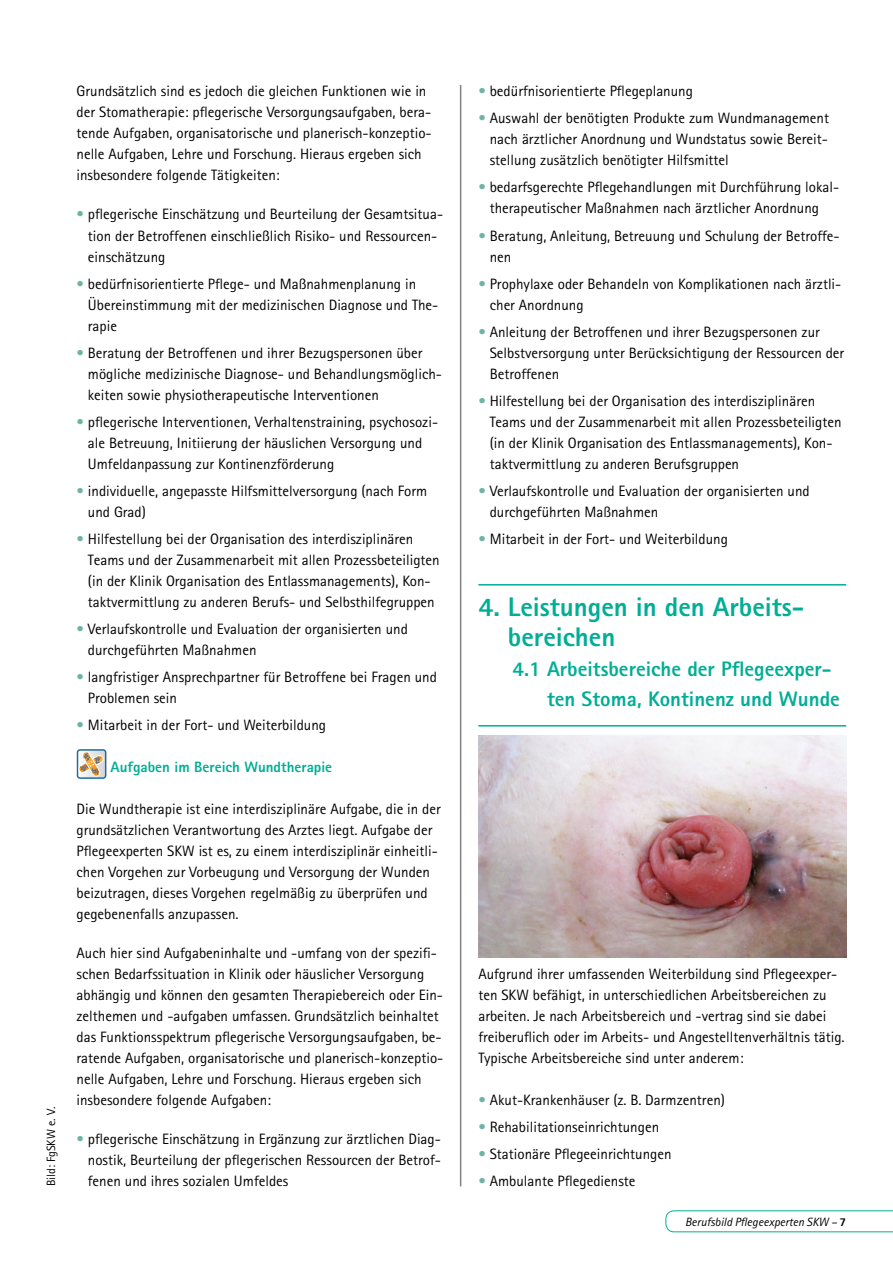
<style>
.page{position:relative;width:893px;height:1263px;background:#fff}
.page>*{position:absolute;margin:0;border:0;box-sizing:border-box;transform-origin:0 0}
.t1{font:800 27px/30px "Agfa Rotis Sans Serif";color:#00ae95}
.t2{font:800 21px/30px "Agfa Rotis Sans Serif";color:#00ae95}
.t3{font:15px/21px "Agfa Rotis Sans Serif";color:#000}
.t4{font:800 15px "Agfa Rotis Sans Serif";color:#00ae95}
.t5{font:italic 12px "Agfa Rotis Sans Serif";color:#000}
.t6{font:12px "Agfa Rotis Sans Serif";color:#000}
.s1{color:#6fb3a6}
.s2{font-weight:800;font-style:normal}
</style>
<div class="page">
<svg style="left:665px;top:1210px;width:228px;height:22px"></svg>
<hr style="left:478px;top:584px;width:368px;height:1px;background:#00ae95">
<hr style="left:478px;top:725px;width:368px;height:1px;background:#00ae95">
<img style="left:478px;top:736px;width:368px;height:221px">
<div style="left:77px;top:749px;width:29px;height:30px;border:1px solid #1e6b9e;border-radius:3px"></div>
<svg style="left:78px;top:750px;width:28px;height:28px"></svg>
<hr style="left:460px;top:85px;width:1px;height:1101px;background:#808285">
<p class="t6" style="left:44px;top:1186px;width:81px;rotate:-90deg">Bild: FgSKW e. V.</p>
<p class="t3" style="left:77px;top:81px;width:357px">Grundsätzlich sind es jedoch die gleichen Funktionen wie in der Stomatherapie: pflegerische Versorgungsaufgaben, bera&shy;tende Aufgaben, organisatorische und planerisch-konzeptio&shy;nelle Aufgaben, Lehre und Forschung. Hieraus ergeben sich insbesondere folgende Tätigkeiten:</p>
<p class="t3" style="left:88px;top:204px;width:357px;text-indent:-11px"><span class="s1">•</span> pflegerische Einschätzung und Beurteilung der Gesamtsitua&shy;tion der Betroffenen einschließlich Risiko- und Ressourcen&shy;einschätzung</p>
<p class="t3" style="left:88px;top:273px;width:352px;text-indent:-11px"><span class="s1">•</span> bedürfnisorientierte Pflege- und Maßnahmenplanung in<br>Übereinstimmung mit der medizinischen Diagnose und The&shy;rapie</p>
<p class="t3" style="left:88px;top:342px;width:356px;text-indent:-11px"><span class="s1">•</span> Beratung der Betroffenen und ihrer Bezugspersonen über mögliche medizinische Diagnose- und Behandlungsmöglich&shy;keiten sowie physiotherapeutische Interventionen</p>
<p class="t3" style="left:88px;top:411px;width:352px;text-indent:-11px"><span class="s1">•</span> pflegerische Interventionen, Verhaltenstraining, psychosozi&shy;ale Betreuung, Initiierung der häuslichen Versorgung und<br>Umfeldanpassung zur Kontinenzförderung</p>
<p class="t3" style="left:88px;top:480px;width:341px;text-indent:-11px"><span class="s1">•</span> individuelle, angepasste Hilfsmittelversorgung (nach Form und Grad)</p>
<p class="t3" style="left:88px;top:528px;width:353px;text-indent:-11px"><span class="s1">•</span> Hilfestellung bei der Organisation des interdisziplinären Teams und der Zusammenarbeit mit allen Prozessbeteiligten (in der Klinik Organisation des Entlassmanagements), Kon&shy;taktvermittlung zu anderen Berufs- und Selbsthilfegruppen</p>
<p class="t3" style="left:88px;top:618px;width:321px;text-indent:-11px"><span class="s1">•</span> Verlaufskontrolle und Evaluation der organisierten und durchgeführten Maßnahmen</p>
<p class="t3" style="left:88px;top:666px;width:351px;text-indent:-11px"><span class="s1">•</span> langfristiger Ansprechpartner für Betroffene bei Fragen und<br>Problemen sein</p>
<p class="t3" style="left:77px;top:714px;width:251px"><span class="s1">•</span> Mitarbeit in der Fort- und Weiterbildung</p>
<p class="t4" style="left:111px;top:757px;width:223px">Aufgaben im Bereich Wundtherapie</p>
<p class="t3" style="left:77px;top:798px;width:366px">Die Wundtherapie ist eine interdisziplinäre Aufgabe, die in der grundsätzlichen Verantwortung des Arztes liegt. Aufgabe der Pflegeexperten SKW ist es, zu einem interdisziplinär einheitli&shy;chen Vorgehen zur Vorbeugung und Versorgung der Wunden beizutragen, dieses Vorgehen regelmäßig zu überprüfen und gegebenenfalls anzupassen.</p>
<p class="t3" style="left:77px;top:942px;width:368px">Auch hier sind Aufgabeninhalte und -umfang von der spezifi&shy;schen Bedarfssituation in Klinik oder häuslicher Versorgung abhängig und können den gesamten Therapiebereich oder Ein&shy;zelthemen und -aufgaben umfassen. Grundsätzlich beinhaltet das Funktionsspektrum pflegerische Versorgungsaufgaben, be&shy;ratende Aufgaben, organisatorische und planerisch-konzeptio&shy;nelle Aufgaben, Lehre und Forschung. Hieraus ergeben sich insbesondere folgende Aufgaben:</p>
<p class="t3" style="left:77px;top:1128px;width:366px;text-align:right"><span class="s1">•</span> pflegerische Einschätzung in Ergänzung zur ärztlichen Diag&shy;nostik, Beurteilung der pflegerischen Ressourcen der Betrof-</p>
<p class="t3" style="left:88px;top:1170px;width:202px">fenen und ihres sozialen Umfeldes</p>
<p class="t3" style="left:478px;top:81px;width:216px"><span class="s1">•</span> bedürfnisorientierte Pflegeplanung</p>
<p class="t3" style="left:490px;top:108px;width:341px;text-align:justify;text-indent:-11px"><span class="s1">•</span> Auswahl der benötigten Produkte zum Wundmanagement nach ärztlicher Anordnung und Wundstatus sowie Bereit&shy;stellung zusätzlich benötigter Hilfsmittel</p>
<p class="t3" style="left:478px;top:177px;width:362px;text-align:center"><span class="s1">•</span> bedarfsgerechte Pflegehandlungen mit Durchführung lokal&shy;therapeutischer Maßnahmen nach ärztlicher Anordnung</p>
<p class="t3" style="left:490px;top:225px;width:351px;text-indent:-11px"><span class="s1">•</span> Beratung, Anleitung, Betreuung und Schulung der Betroffe&shy;nen</p>
<p class="t3" style="left:490px;top:273px;width:353px;text-indent:-11px"><span class="s1">•</span> Prophylaxe oder Behandeln von Komplikationen nach ärztli&shy;cher Anordnung</p>
<p class="t3" style="left:490px;top:321px;width:356px;text-indent:-11px"><span class="s1">•</span> Anleitung der Betroffenen und ihrer Bezugspersonen zur<br>Selbstversorgung unter Berücksichtigung der Ressourcen der<br>Betroffenen</p>
<p class="t3" style="left:490px;top:390px;width:353px;text-indent:-11px"><span class="s1">•</span> Hilfestellung bei der Organisation des interdisziplinären Teams und der Zusammenarbeit mit allen Prozessbeteiligten (in der Klinik Organisation des Entlassmanagements), Kon&shy;taktvermittlung zu anderen Berufsgruppen</p>
<p class="t3" style="left:490px;top:480px;width:321px;text-indent:-11px"><span class="s1">•</span> Verlaufskontrolle und Evaluation der organisierten und durchgeführten Maßnahmen</p>
<p class="t3" style="left:478px;top:528px;width:251px"><span class="s1">•</span> Mitarbeit in der Fort- und Weiterbildung</p>
<h1 class="t1" style="left:508px;top:591px;width:298px;text-indent:-30px">4. Leistungen in den Arbeits&shy;bereichen</h1>
<h2 class="t2" style="left:547px;top:653px;width:294px;text-indent:-35px">4.1 Arbeitsbereiche der Pflegeexper&shy;ten Stoma, Kontinenz und Wunde</h2>
<p class="t3" style="left:478px;top:963px;width:368px">Aufgrund ihrer umfassenden Weiterbildung sind Pflegeexper&shy;ten SKW befähigt, in unterschiedlichen Arbeitsbereichen zu arbeiten. Je nach Arbeitsbereich und -vertrag sind sie dabei freiberuflich oder im Arbeits- und Angestelltenverhältnis tätig.<br>Typische Arbeitsbereiche sind unter anderem:</p>
<p class="t3" style="left:478px;top:1089px;width:248px"><span class="s1">•</span> Akut-Krankenhäuser (z. B. Darmzentren)</p>
<p class="t3" style="left:478px;top:1116px;width:182px"><span class="s1">•</span> Rehabilitationseinrichtungen</p>
<p class="t3" style="left:478px;top:1143px;width:195px"><span class="s1">•</span> Stationäre Pflegeeinrichtungen</p>
<p class="t3" style="left:478px;top:1170px;width:159px"><span class="s1">•</span> Ambulante Pflegedienste</p>
<p class="t5" style="left:685px;top:1214px;width:163px">Berufsbild Pflegeexperten SKW – <span class="s2">7</span></p>
</div>
